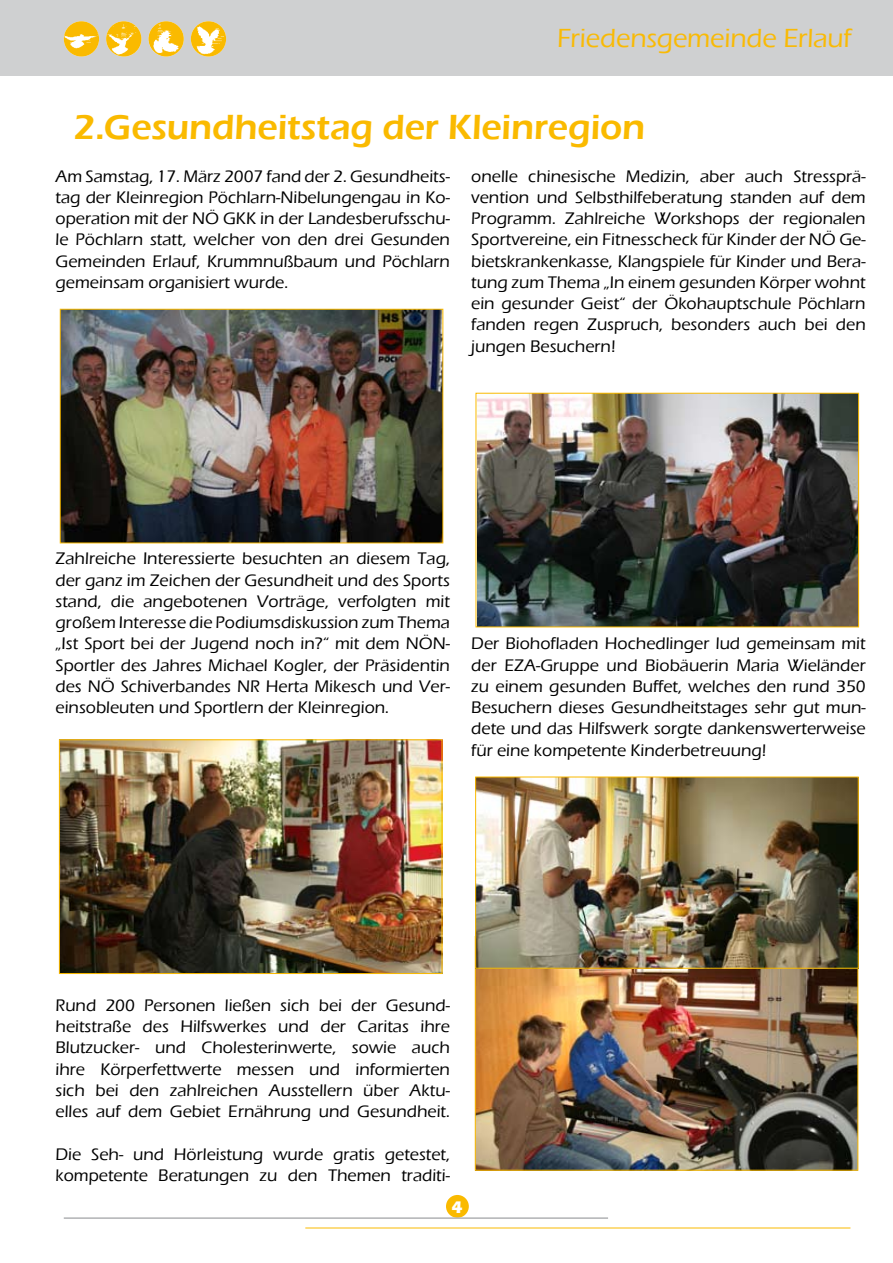
<style>
.page{position:relative;width:893px;height:1263px;background:#fff}
.page>*{position:absolute;margin:0;border:0;box-sizing:border-box;transform-origin:0 0}
.t1{font:600 36px "Eras ITC";color:#faba00}
.t2{font:500 27px "Eras ITC";letter-spacing:-.005em;color:#f9ba05}
.t3{font:500 17.25px/21.3px "Eras ITC";color:#000;text-align:justify}
.t4{font:700 17.25px "Eras ITC";color:#fff}
</style>
<div class="page">
<div style="left:0;top:0;width:893px;height:75px;background:#cfd0d1"></div>
<img style="left:64px;top:21px;width:35px;height:36px;border-radius:50%">
<img style="left:106px;top:21px;width:35px;height:36px;border-radius:50%">
<img style="left:148px;top:21px;width:36px;height:36px;border-radius:50%">
<img style="left:191px;top:21px;width:35px;height:36px;border-radius:50%">
<div style="left:446px;top:1195px;width:23px;height:23px;background:#faba00;border-radius:50%"></div>
<hr style="left:305px;top:1227px;width:545px;height:1px;background:#faba00">
<hr style="left:64px;top:1217px;width:544px;height:2px;background:#b1b2b4">
<img style="left:62px;top:311px;width:379px;height:230px">
<div style="left:60px;top:309px;width:383px;height:234px;border:1px solid #faba00"></div>
<img style="left:61px;top:742px;width:379px;height:229px">
<img style="left:478px;top:395px;width:379px;height:230px">
<div style="left:476px;top:393px;width:383px;height:234px;border:1px solid #faba00"></div>
<img style="left:477px;top:968px;width:379px;height:200px">
<img style="left:478px;top:779px;width:378px;height:187px">
<h2 class="t2" style="left:557px;top:23px;width:296px">Friedensgemeinde Erlauf</h2>
<h1 class="t1" style="left:73px;top:107px;width:573px">2.Gesundheitstag der Kleinregion</h1>
<p class="t3" style="left:56px;top:165px;width:396px">Am Samstag, 17. März 2007 fand der 2. Gesundheits&shy;tag der Kleinregion Pöchlarn-Nibelungengau in Ko&shy;operation mit der NÖ GKK in der Landesberufsschu&shy;le Pöchlarn statt, welcher von den drei Gesunden Gemeinden Erlauf, Krummnußbaum und Pöchlarn gemeinsam organisiert wurde.</p>
<p class="t3" style="left:471px;top:165px;width:396px">onelle chinesische Medizin, aber auch Stressprä&shy;vention und Selbsthilfeberatung standen auf dem Programm. Zahlreiche Workshops der regionalen Sportvereine, ein Fitnesscheck für Kinder der NÖ Ge&shy;bietskrankenkasse, Klangspiele für Kinder und Bera&shy;tung zum Thema „In einem gesunden Körper wohnt ein gesunder Geist“ der Ökohauptschule Pöchlarn fanden regen Zuspruch, besonders auch bei den jungen Besuchern!</p>
<p class="t3" style="left:56px;top:548px;width:396px">Zahlreiche Interessierte besuchten an diesem Tag, der ganz im Zeichen der Gesundheit und des Sports stand, die angebotenen Vorträge, verfolgten mit großem Interesse die Podiumsdiskussion zum Thema „Ist Sport bei der Jugend noch in?“ mit dem NÖN-Sportler des Jahres Michael Kogler, der Präsidentin des NÖ Schiverbandes NR Herta Mikesch und Ver&shy;einsobleuten und Sportlern der Kleinregion.</p>
<p class="t3" style="left:471px;top:633px;width:396px">Der Biohofladen Hochedlinger lud gemeinsam mit der EZA-Gruppe und Biobäuerin Maria Wieländer zu einem gesunden Buffet, welches den rund 350<br>Besuchern dieses Gesundheitstages sehr gut mun&shy;dete und das Hilfswerk sorgte dankenswerterweise für eine kompetente Kinderbetreuung!</p>
<p class="t3" style="left:56px;top:995px;width:396px">Rund 200 Personen ließen sich bei der Gesund&shy;heitstraße des Hilfswerkes und der Caritas ihre Blutzucker- und Cholesterinwerte, sowie auch ihre Körperfettwerte messen und informierten sich bei den zahlreichen Ausstellern über Aktu&shy;elles auf dem Gebiet Ernährung und Gesundheit.</p>
<p class="t3" style="left:56px;top:1143px;width:396px">Die Seh- und Hörleistung wurde gratis getestet, kompetente Beratungen zu den Themen traditi-</p>
<p class="t4" style="left:451px;top:1198px;width:13px">4</p>
</div>
